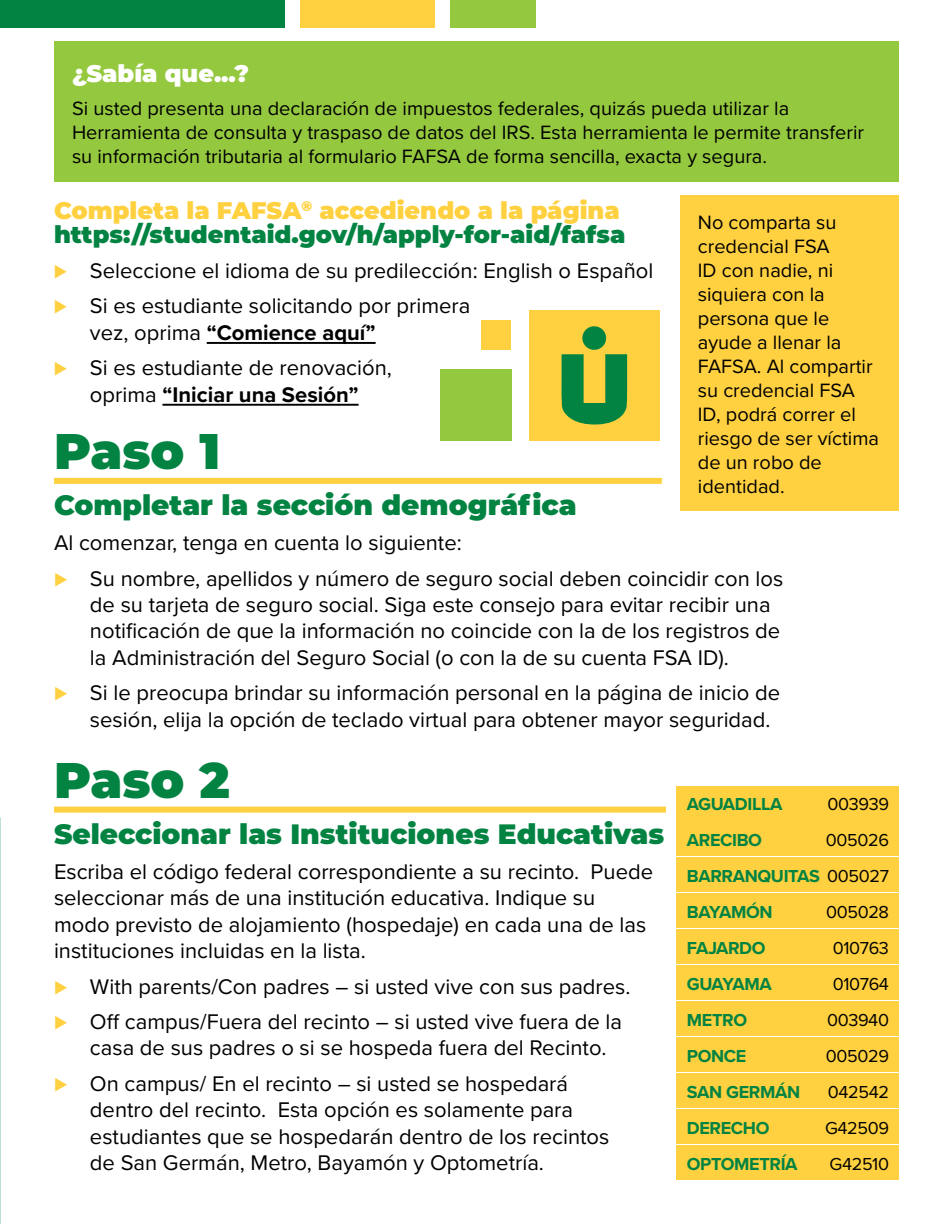
<style>
.page{position:relative;width:936px;height:1224px;background:#fff}
.page>*{position:absolute;margin:0;border:0;box-sizing:border-box;transform-origin:0 0}
.t1{font:900 50px "Montserrat";color:#028342}
.t2{font:900 28px "Montserrat";color:#028342}
.t3{font:900 24px/24px "Montserrat";color:#028342}
.t4{font:900 24px "Montserrat";color:#fff}
.t5{font:22px/26.4px "Proxima Nova";color:#000}
.t6{font:700 22px "Proxima Nova";color:#000}
.t7{font:20px/24px "Proxima Nova";color:#000}
.t8{font:700 18px/36px "Proxima Nova";letter-spacing:-.02em;color:#028342;text-align:justify}
.t9{font:18px "Proxima Nova";letter-spacing:-.02em;color:#000}
.s1{color:#ffd140}
.s2{font-weight:900;color:#ffd140}
.s3{font-weight:700}
.s4{font-weight:400}
.s5{font-weight:400;color:#000}
</style>
<div class="page">
<hr style="left:207px;top:342px;width:169px;height:2px;background:#000">
<hr style="left:162px;top:404px;width:197px;height:2px;background:#000">
<div style="left:54px;top:478px;width:608px;height:6px;background:#ffd140"></div>
<div style="left:677px;top:786px;width:222px;height:34px;background:#ffd140"></div>
<div style="left:677px;top:822px;width:222px;height:34px;background:#ffd140"></div>
<div style="left:677px;top:858px;width:222px;height:34px;background:#ffd140"></div>
<div style="left:677px;top:894px;width:222px;height:34px;background:#ffd140"></div>
<div style="left:677px;top:930px;width:222px;height:34px;background:#ffd140"></div>
<div style="left:677px;top:966px;width:222px;height:34px;background:#ffd140"></div>
<div style="left:677px;top:1002px;width:222px;height:34px;background:#ffd140"></div>
<div style="left:677px;top:1038px;width:222px;height:34px;background:#ffd140"></div>
<div style="left:677px;top:1074px;width:222px;height:34px;background:#ffd140"></div>
<div style="left:677px;top:1110px;width:222px;height:34px;background:#ffd140"></div>
<div style="left:677px;top:1146px;width:222px;height:34px;background:#ffd140"></div>
<div style="left:529px;top:310px;width:131px;height:131px;background:#ffd140"></div>
<div style="left:440px;top:369px;width:71px;height:72px;background:#94c93f"></div>
<div style="left:481px;top:320px;width:30px;height:30px;background:#ffd140"></div>
<div style="left:300px;top:0;width:134px;height:27px;background:#ffd140"></div>
<div style="left:0;top:0;width:284px;height:27px;background:#028342"></div>
<div style="left:450px;top:0;width:86px;height:27px;background:#94c93f"></div>
<div style="left:582px;top:326px;width:24px;height:24px;background:#028342;border-radius:50%"></div>
<svg style="left:561px;top:354px;width:66px;height:71px"></svg>
<div style="left:680px;top:195px;width:219px;height:316px;background:#ffd140"></div>
<div style="left:54px;top:41px;width:845px;height:140px;background:#94c93f"></div>
<div style="left:54px;top:807px;width:612px;height:6px;background:#ffd140"></div>
<p class="t4" style="left:72px;top:56px;width:179px">¿Sabía que...?</p>
<p class="t7" style="left:72px;top:96px;width:794px">Si usted presenta una declaración de impuestos federales, quizás pueda utilizar la<br>Herramienta de consulta y traspaso de datos del IRS. Esta herramienta le permite transferir su información tributaria al formulario FAFSA de forma sencilla, exacta y segura.</p>
<p class="t3" style="left:54px;top:197px;width:573px"><span class="s1">Completa la FAFSA</span><sup>®</sup> <span class="s1">accediendo a la página </span>https://studentaid.gov/h/apply-for-aid/fafsa</p>
<p class="t5" style="left:54px;top:252px;width:601px;line-height:35.4px"><span class="s2">⊲</span> Seleccione el idioma de su predilección: English o Español <span class="s2">⊲</span> Si es estudiante solicitando por primera</p>
<p class="t5" style="left:54px;top:314px;width:339px;line-height:35.4px;text-indent:36px">vez, oprima <span class="s3">“Comience aquí” </span><span class="s2">⊲</span> Si es estudiante de renovación,</p>
<p class="t6" style="left:90px;top:378px;width:270px"><span class="s4">oprima</span> “Iniciar una Sesión”</p>
<h1 class="t1" style="left:54px;top:414px;width:168px">Paso 1</h1>
<p class="t2" style="left:54px;top:484px;width:524px">Completar la sección demográfica</p>
<p class="t5" style="left:54px;top:524px;width:731px;line-height:35.4px">Al comenzar, tenga en cuenta lo siguiente:<br><span class="s2">⊲</span> Su nombre, apellidos y número de seguro social deben coincidir con los</p>
<p class="t5" style="left:90px;top:591px;width:692px">de su tarjeta de seguro social. Siga este consejo para evitar recibir una notificación de que la información no coincide con la de los registros de la Administración del Seguro Social (o con la de su cuenta FSA ID).</p>
<p class="t5" style="left:90px;top:679px;width:692px;text-indent:-36px"><span class="s2">⊲</span> Si le preocupa brindar su información personal en la página de inicio de sesión, elija la opción de teclado virtual para obtener mayor seguridad.</p>
<p class="t7" style="left:698px;top:210px;width:183px">No comparta su credencial FSA<br>ID con nadie, ni siquiera con la persona que le ayude a llenar la<br>FAFSA. Al compartir su credencial FSA<br>ID, podrá correr el riesgo de ser víctima de un robo de identidad.</p>
<h1 class="t1" style="left:54px;top:742px;width:177px">Paso 2</h1>
<p class="t2" style="left:54px;top:813px;width:612px">Seleccionar las Instituciones Educativas</p>
<p class="t5" style="left:54px;top:858px;width:601px">Escriba el código federal correspondiente a su recinto. Puede seleccionar más de una institución educativa. Indique su modo previsto de alojamiento (hospedaje) en cada una de las instituciones incluidas en la lista.</p>
<p class="t5" style="left:54px;top:968px;width:578px;line-height:35.4px"><span class="s2">⊲</span> With parents/Con padres – si usted vive con sus padres. <span class="s2">⊲</span> Off campus/Fuera del recinto – si usted vive fuera de la</p>
<p class="t5" style="left:54px;top:1029px;width:554px;line-height:35.4px;text-indent:36px">casa de sus padres o si se hospeda fuera del Recinto. <span class="s2">⊲</span> On campus/ En el recinto – si usted se hospedará</p>
<p class="t5" style="left:90px;top:1096px;width:521px">dentro del recinto. Esta opción es solamente para estudiantes que se hospedarán dentro de los recintos de San Germán, Metro, Bayamón y Optometría.</p>
<p class="t8" style="left:687px;top:786px;width:97px">AGUADILLA</p>
<p class="t9" style="left:827px;top:791px;width:63px">003939</p>
<p class="t8" style="left:687px;top:822px;width:77px">ARECIBO</p>
<p class="t8" style="left:687px;top:822px;width:204px;text-indent:139px"><span class="s5">005026<br></span>BARRANQUITAS <span class="s5">005027<br></span>BAYAMÓN</p>
<p class="t9" style="left:826px;top:899px;width:64px">005028</p>
<p class="t8" style="left:687px;top:930px;width:80px">FAJARDO</p>
<p class="t9" style="left:833px;top:935px;width:58px">010763</p>
<p class="t8" style="left:687px;top:966px;width:86px">GUAYAMA</p>
<p class="t9" style="left:833px;top:971px;width:58px">010764</p>
<p class="t8" style="left:687px;top:1002px;width:62px">METRO</p>
<p class="t9" style="left:827px;top:1007px;width:63px">003940</p>
<p class="t8" style="left:687px;top:1038px;width:61px">PONCE</p>
<p class="t9" style="left:826px;top:1043px;width:65px">005029</p>
<p class="t8" style="left:687px;top:1074px;width:115px">SAN GERMÁN</p>
<p class="t9" style="left:828px;top:1079px;width:63px">042542</p>
<p class="t8" style="left:687px;top:1110px;width:84px">DERECHO</p>
<p class="t9" style="left:825px;top:1115px;width:65px">G42509</p>
<p class="t8" style="left:687px;top:1146px;width:112px">OPTOMETRÍA</p>
<p class="t9" style="left:830px;top:1151px;width:61px">G42510</p>
</div>
